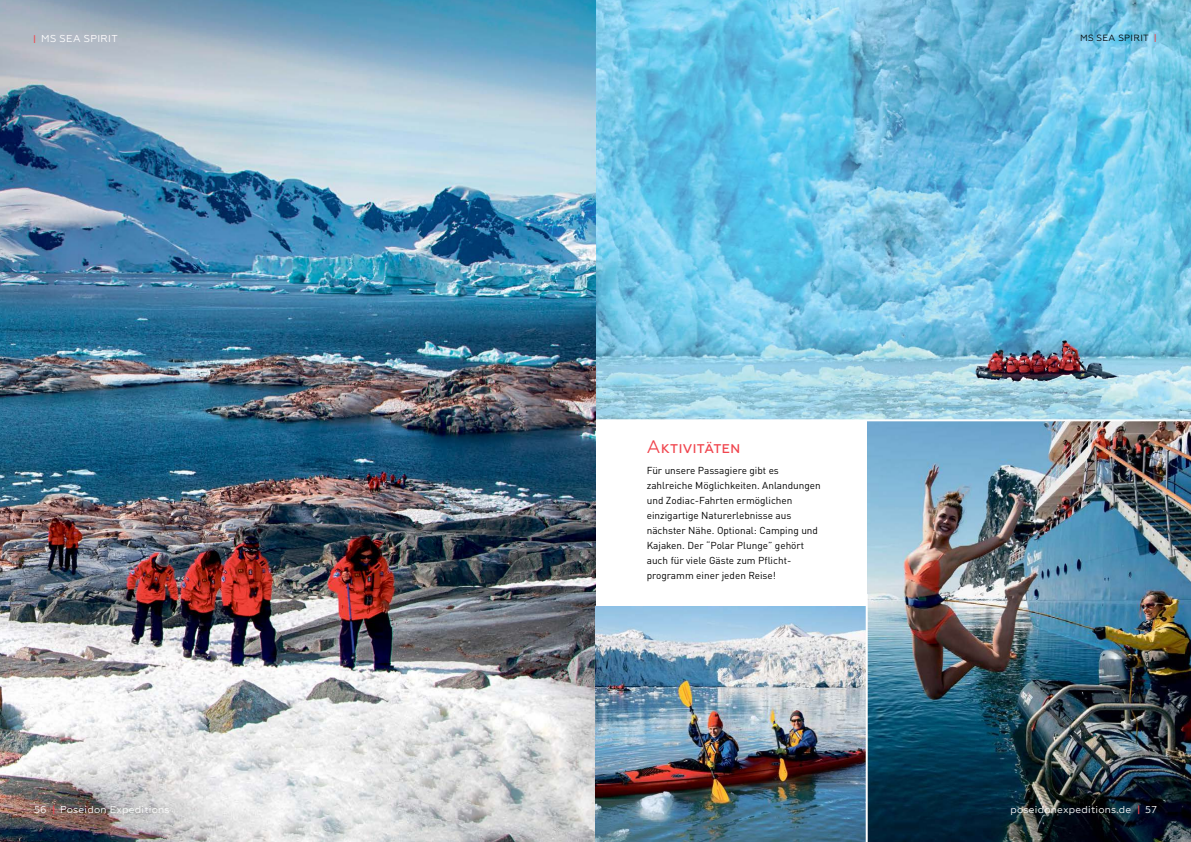
<style>
.page{position:relative;width:1191px;height:842px;background:#fff}
.page>*{position:absolute;margin:0;border:0;box-sizing:border-box;transform-origin:0 0}
.t1{font:500 12.6px "Geometria";letter-spacing:.035em;color:#f0454e}
.t2{font:10px/15px "DIN Pro";color:#000}
.t3{font:10px "Geometria";letter-spacing:.025em;color:#fff}
.t4{font:9px "Geometria";letter-spacing:.035em;color:#000}
.s1{font-weight:500;font-size:9px;color:#f0454e}
.s2{font-weight:500;color:#f0454e}
.s3{font-weight:400;font-size:18px}
</style>
<div class="page">
<img style="left:0;top:0;width:595px;height:842px">
<img style="left:595px;top:607px;width:270px;height:235px">
<img style="left:867px;top:421px;width:324px;height:421px">
<img style="left:596px;top:0;width:595px;height:419px">
<p class="t3" style="left:33px;top:33px;width:86px"><span class="s1">|</span> MS SEA SPIRIT</p>
<p class="t4" style="left:1080px;top:33px;width:78px">MS SEA SPIRIT <span class="s2">|</span></p>
<p class="t1" style="left:647px;top:441px;width:95px"><span class="s3">A</span>KTIVITÄTEN</p>
<p class="t2" style="left:647px;top:462px;width:176px">Für unsere Passagiere gibt es zahlreiche Möglichkeiten. Anlandungen und Zodiac-Fahrten ermöglichen einzigartige Naturerlebnisse aus nächster Nähe. Optional: Camping und Kajaken. Der “Polar Plunge” gehört auch für viele Gäste zum Pflicht&shy;programm einer jeden Reise!</p>
<p class="t3" style="left:34px;top:804px;width:137px">56 <span class="s2">|</span> Poseidon Expeditions</p>
<p class="t3" style="left:1010px;top:804px;width:148px">poseidonexpeditions.de <span class="s2">|</span> 57</p>
</div>
